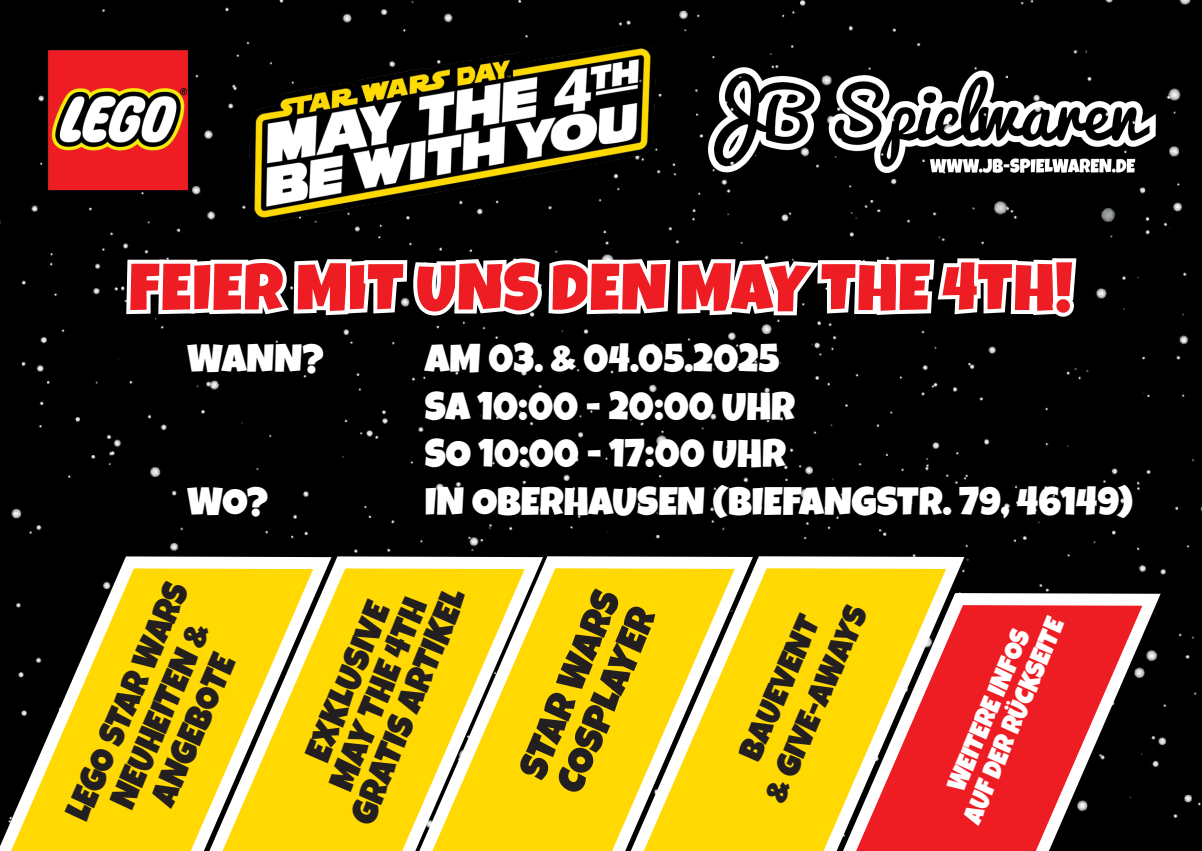
<style>
.page{position:relative;width:1202px;height:851px;background:#fff}
.page>*{position:absolute;margin:0;border:0;box-sizing:border-box;transform-origin:0 0}
.t1{font:39.6px/47.6px "Luckiest Guy";color:#fff}
.t2{font:39.6px/39.6px "Luckiest Guy";color:#231f20}
.t3{font:36px/36px "Luckiest Guy";color:#231f20;text-align:center;scale:.96 1}
.t4{font:35.8px/32.8px "Luckiest Guy";color:#231f20;text-align:center}
.t5{font:33.2px/39.8px "Luckiest Guy";color:#231f20;text-align:center}
.t6{font:27.4px/27.2px "Luckiest Guy";color:#fff;text-align:center;scale:.96 1}
</style>
<div class="page">
<div style="left:0;top:0;width:1202px;height:850px;background:#000001"></div>
<svg style="left:126px;top:259px;width:281px;height:56px"></svg>
<svg style="left:413px;top:258px;width:129px;height:57px"></svg>
<svg style="left:548px;top:259px;width:122px;height:55px"></svg>
<svg style="left:677px;top:258px;width:399px;height:59px"></svg>
<svg style="left:0;top:547px;width:190px;height:303px;background:#a69015"></svg>
<svg style="left:190px;top:547px;width:210px;height:303px;background:#f0d228"></svg>
<svg style="left:400px;top:547px;width:211px;height:303px;background:#f2d328"></svg>
<svg style="left:611px;top:547px;width:360px;height:303px"></svg>
<svg style="left:807px;top:584px;width:360px;height:266px;background:#c35c32"></svg>
<img style="left:249px;top:44px;width:406px;height:178px">
<img style="left:46px;top:48px;width:143px;height:143px">
<img style="left:708px;top:67px;width:448px;height:105px">
<p class="t1" style="left:187px;top:335px;width:138px">WANN?</p>
<p class="t1" style="left:425px;top:335px;width:372px">aM 03. &amp; 04.05.2025<br>SA 10:00 - 20:00 Uhr<br>SO 10:00 - 17:00 UHR</p>
<p class="t1" style="left:187px;top:478px;width:83px">WO?</p>
<p class="t1" style="left:425px;top:478px;width:710px">IN OBERHAUSEN (BIEFANGSTR. 79, 46149)</p>
<p class="t3" style="left:60px;top:810px;width:268px;rotate:-66deg">LEGO STAR WARS<br>NEUHEITEN &amp;<br>ANGEBOTE</p>
<p class="t4" style="left:286px;top:791px;width:252px;rotate:-68deg">EXKLUSIVE<br>MAY THE 4th<br>GRATIS ARTIKEL</p>
<p class="t2" style="left:513px;top:768px;width:201px;rotate:-67deg">STAR WARS<br>COSPLAYER</p>
<p class="t5" style="left:719px;top:775px;width:212px;rotate:-66deg">BAUEVENT<br>&amp; GIVE-AWAYS</p>
<p class="t6" style="left:933px;top:806px;width:231px;rotate:-67deg">WEITERE INFOS<br>AUF DER RÜCKSEITE</p>
</div>
